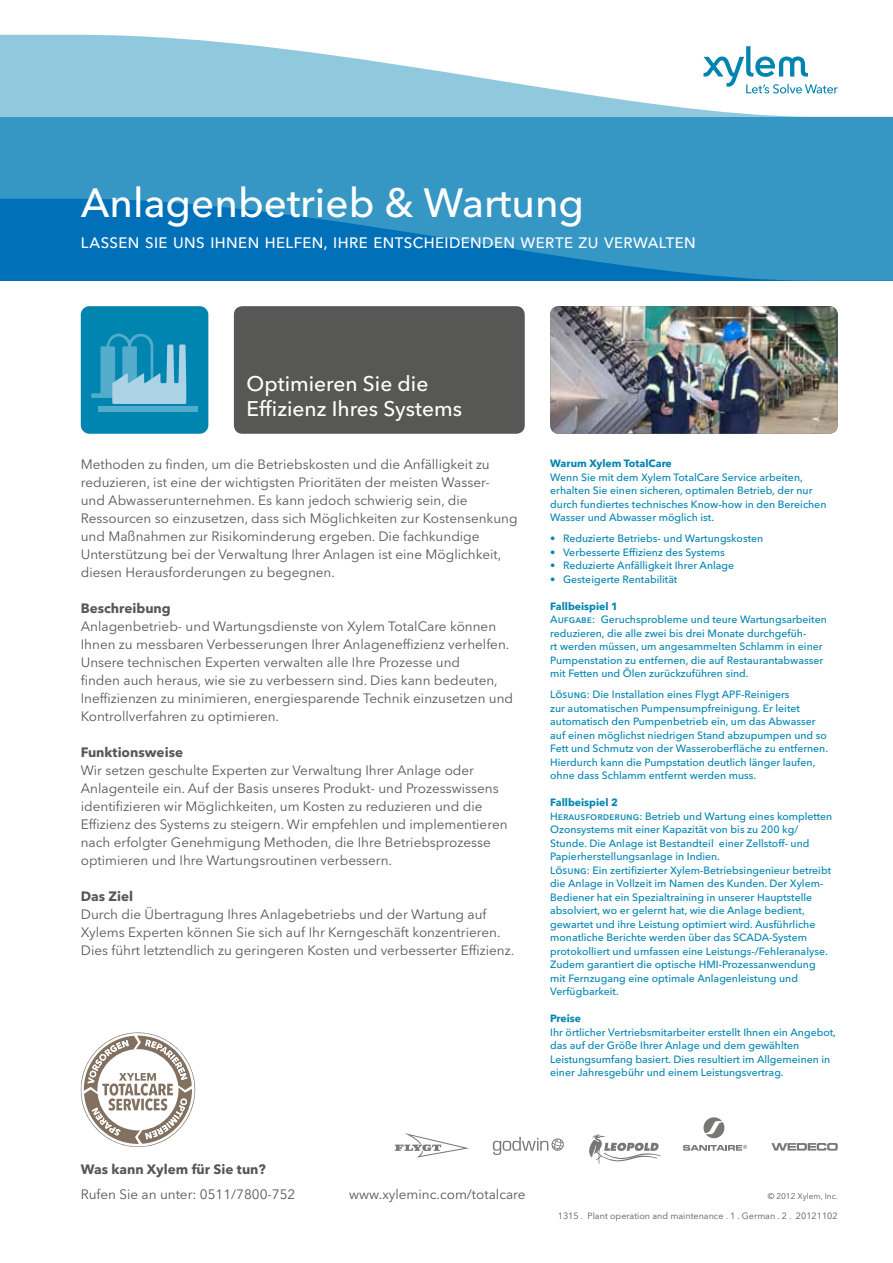
<style>
.page{position:relative;width:893px;height:1263px;background:#fff}
.page>*{position:absolute;margin:0;border:0;box-sizing:border-box;transform-origin:0 0}
.t1{font:500 40.5px "Avenir Next LT Pro";color:#fff}
.t2{font:500 21px/25.2px "Avenir Next LT Pro";color:#fff}
.t3{font:500 15px "Avenir Next LT Pro";letter-spacing:.03em;color:#fff}
.t4{font:13.5px/18px "Avenir Next LT Pro";color:#575756}
.t5{font:700 13.5px "Avenir Next LT Pro";color:#575756}
.t6{font:500 10.5px/13.5px "Avenir Next LT Pro";color:#0085b0}
.t7{font:700 10.5px "Avenir Next LT Pro";color:#0085b0}
.t8{font:9px "Avenir Next LT Pro";color:#575756}
.t9{font:8.25px "Avenir Next LT Pro";color:#575756}
</style>
<div class="page">
<div style="left:234px;top:306px;width:291px;height:128px;background:#575756;border-radius:9px"></div>
<svg style="left:0;top:35px;width:893px;height:246px;background:#5aa8d0"></svg>
<img style="left:550px;top:306px;width:288px;height:128px">
<div style="left:81px;top:306px;width:127px;height:128px;background:#0085b0;border-radius:9px"></div>
<div style="left:98px;top:406px;width:99px;height:5px;background:#54accd"></div>
<svg style="left:91px;top:334px;width:95px;height:70px"></svg>
<svg style="left:589px;top:1134px;width:72px;height:30px"></svg>
<svg style="left:395px;top:1133px;width:74px;height:24px"></svg>
<svg style="left:703px;top:1117px;width:21px;height:21px"></svg>
<svg style="left:683px;top:1145px;width:64px;height:6px"></svg>
<svg style="left:771px;top:1143px;width:67px;height:8px"></svg>
<svg style="left:493px;top:1137px;width:71px;height:18px"></svg>
<svg style="left:81px;top:1032px;width:114px;height:115px"></svg>
<h1 class="t1" style="left:81px;top:178px;width:505px">Anlagenbetrieb &amp; Wartung</h1>
<h3 class="t3" style="left:81px;top:234px;width:565px">LASSEN SIE UNS IHNEN HELFEN, Ih re entschei den den Werte zu verwal</h3>
<h3 class="t3" style="left:666px;top:234px;width:20px">ten</h3>
<h2 class="t2" style="left:247px;top:371px;width:217px">Optimieren Sie die<br>Effizienz Ihres Systems</h2>
<p class="t4" style="left:81px;top:456px;width:438px">Methoden zu finden, um die Betriebskosten und die Anfälligkeit zu reduzieren, ist eine der wichtigsten Prioritäten der meisten Wasser&shy;und Abwasserunternehmen. Es kann jedoch schwierig sein, die Ressourcen so einzusetzen, dass sich Möglichkeiten zur Kostensenkung und Maßnahmen zur Risikominderung ergeben. Die fachkundige Unterstützung bei der Verwaltung Ihrer Anlagen ist eine Möglichkeit, diesen Herausforderungen zu begegnen.</p>
<p class="t5" style="left:81px;top:600px;width:92px">Beschreibung</p>
<p class="t4" style="left:81px;top:618px;width:434px">Anlagenbetrieb- und Wartungsdienste von Xylem TotalCare können Ihnen zu messbaren Verbesserungen Ihrer Anlageneffizienz verhelfen.<br>Unsere technischen Experten verwalten alle Ihre Prozesse und<br>finden auch heraus, wie sie zu verbessern sind. Dies kann bedeuten, Ineffizienzen zu minimieren, energiesparende Technik einzusetzen und Kontrollverfahren zu optimieren.</p>
<p class="t5" style="left:81px;top:744px;width:104px">Funktionsweise</p>
<p class="t4" style="left:81px;top:762px;width:428px">Wir setzen geschulte Experten zur Verwaltung Ihrer Anlage oder Anlagenteile ein. Auf der Basis unseres Produkt- und Prozesswissens identifizieren wir Möglichkeiten, um Kosten zu reduzieren und die Effizienz des Systems zu steigern. Wir empfehlen und implementieren nach erfolgter Genehmigung Methoden, die Ihre Betriebsprozesse optimieren und Ihre Wartungsroutinen verbessern.</p>
<p class="t5" style="left:81px;top:888px;width:54px">Das Ziel</p>
<p class="t4" style="left:81px;top:906px;width:435px">Durch die Übertragung Ihres Anlagebetriebs und der Wartung auf<br>Xylems Experten können Sie sich auf Ihr Kerngeschäft konzentrieren.<br>Dies führt letztendlich zu geringeren Kosten und verbesserter Effizienz.</p>
<p class="t5" style="left:81px;top:1161px;width:187px">Was kann Xylem für Sie tun?</p>
<p class="t7" style="left:550px;top:457px;width:123px">Warum Xylem TotalCare</p>
<p class="t6" style="left:550px;top:470px;width:278px">Wenn Sie mit dem Xylem TotalCare Service arbeiten, erhalten Sie einen sicheren, optimalen Betrieb, der nur durch fundiertes technisches Know-how in den Bereichen Wasser und Abwasser möglich ist.</p>
<p class="t6" style="left:550px;top:532px;width:215px">• Reduzierte Betriebs- und Wartungskosten</p>
<p class="t6" style="left:550px;top:545px;width:176px">• Verbesserte Effizienz des Systems</p>
<p class="t6" style="left:550px;top:559px;width:186px">• Reduzierte Anfälligkeit Ihrer Anlage</p>
<p class="t6" style="left:550px;top:572px;width:129px">• Gesteigerte Rentabilität</p>
<p class="t7" style="left:550px;top:600px;width:69px">Fallbeispiel 1</p>
<p class="t6" style="left:550px;top:613px;width:278px">Aufgabe: Geruchsprobleme und teure Wartungsarbeiten reduzieren, die alle zwei bis drei Monate durchgefüh-<br>rt werden müssen, um angesammelten Schlamm in einer Pumpenstation zu entfernen, die auf Restaurantabwasser mit Fetten und Ölen zurückzuführen sind.</p>
<p class="t6" style="left:550px;top:688px;width:279px">Lösung: Die Installation eines Flygt APF-Reinigers<br>zur automatischen Pumpensumpfreinigung. Er leitet automatisch den Pumpenbetrieb ein, um das Abwasser auf einen möglichst niedrigen Stand abzupumpen und so Fett und Schmutz von der Wasseroberfläche zu entfernen.<br>Hierdurch kann die Pumpstation deutlich länger laufen, ohne dass Schlamm entfernt werden muss.</p>
<p class="t7" style="left:550px;top:796px;width:69px">Fallbeispiel 2</p>
<p class="t6" style="left:550px;top:809px;width:284px">Herausforderung: Betrieb und Wartung eines kompletten Ozonsystems mit einer Kapazität von bis zu 200 kg/ Stunde. Die Anlage ist Bestandteil einer Zellstoff- und Papierherstellungsanlage in Indien.<br>Lösung: Ein zertifizierter Xylem-Betriebsingenieur betreibt die Anlage in Vollzeit im Namen des Kunden. Der Xylem-Bediener hat ein Spezialtraining in unserer Hauptstelle absolviert, wo er gelernt hat, wie die Anlage bedient, gewartet und ihre Leistung optimiert wird. Ausführliche monatliche Berichte werden über das SCADA-System protokolliert und umfassen eine Leistungs-/Fehleranalyse.<br>Zudem garantiert die optische HMI-Prozessanwendung mit Fernzugang eine optimale Anlagenleistung und Verfügbarkeit.</p>
<p class="t7" style="left:550px;top:1012px;width:32px">Preise</p>
<p class="t6" style="left:550px;top:1025px;width:287px">Ihr örtlicher Vertriebsmitarbeiter erstellt Ihnen ein Angebot, das auf der Größe Ihrer Anlage und dem gewählten Leistungsumfang basiert. Dies resultiert im Allgemeinen in einer Jahresgebühr und einem Leistungsvertrag.</p>
<p class="t4" style="left:81px;top:1185px;width:216px">Rufen Sie an unter: 0511/7800-752</p>
<p class="t4" style="left:349px;top:1185px;width:178px">www.xyleminc.com/totalcare</p>
<p class="t9" style="left:768px;top:1191px;width:72px">© 2012 Xylem, Inc.</p>
<p class="t8" style="left:558px;top:1210px;width:281px">1315 . Plant operation and maintenance . 1 . German . 2 . 20121102</p>
</div>
